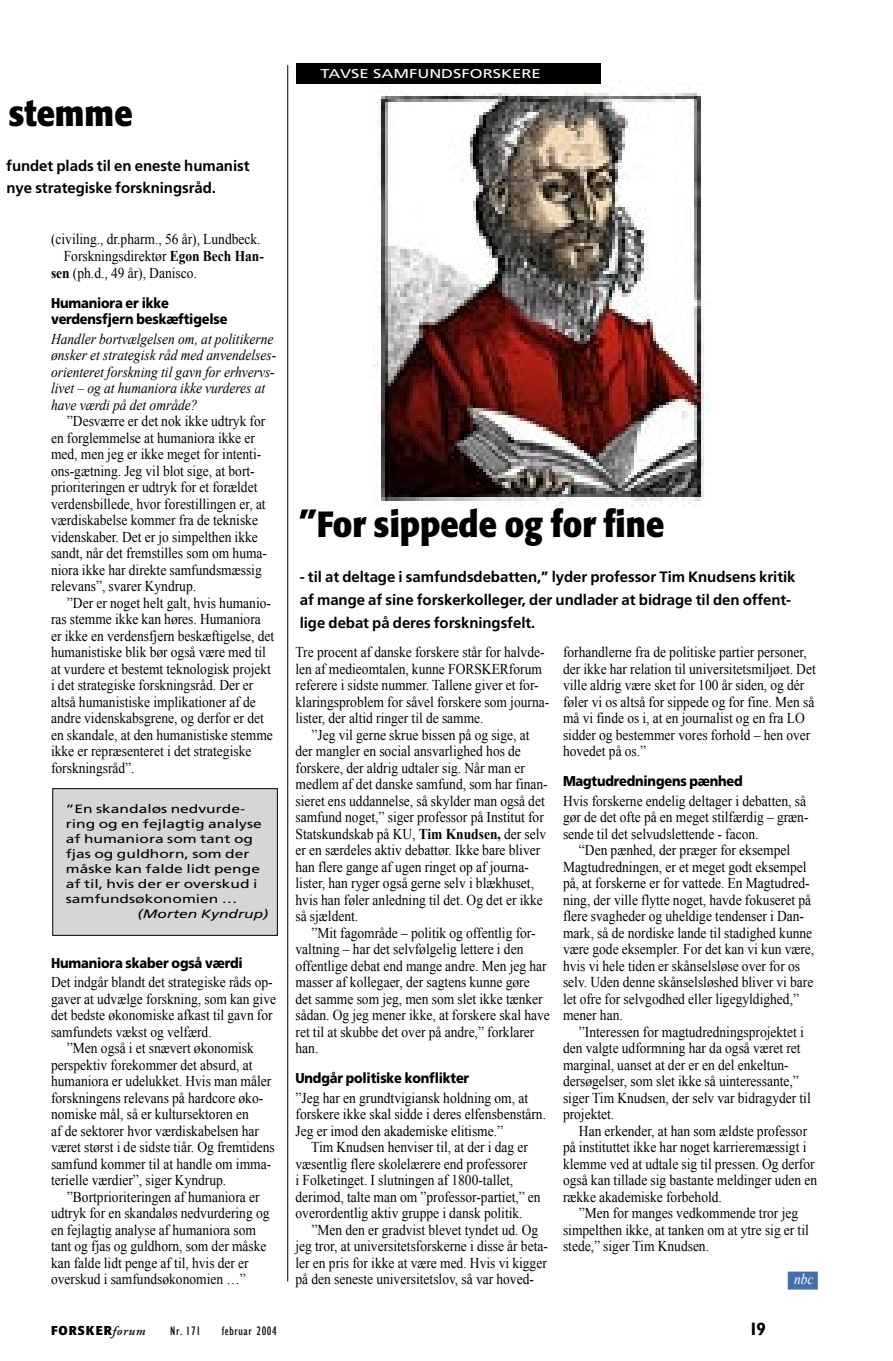
<style>
.page{position:relative;width:893px;height:1361px;background:#fff}
.page>*{position:absolute;margin:0;border:0;box-sizing:border-box;transform-origin:0 0}
.t1{font:700 36px "Formata";color:#000;scale:.9 1}
.t2{font:700 condensed 18px "Gill Sans";color:#000}
.t3{font:15px/16.5px "Times New Roman";color:#000;scale:.9 1}
.t4{font:700 15px/22.5px "Frutiger";letter-spacing:-.005em;color:#000}
.t5{font:italic 15px/16.5px "Times New Roman";color:#000;scale:.9 1}
.t6{font:italic 15px "Times New Roman";color:#fff;scale:.9 1}
.t7{font:900 14.25px/16.5px "Frutiger";letter-spacing:-.015em;color:#000;scale:.9 1}
.t8{font:12.75px "Frutiger";color:#fff;scale:1.3 1}
.t9{font:condensed 12.75px "Gill Sans";letter-spacing:.05em;color:#000}
.t10{font:700 12.75px "Formata";letter-spacing:.07em;color:#000}
.t11{font:12px/15px "Frutiger";color:#000;scale:1.3 1}
.t12{font:italic 12px "Frutiger";color:#000;scale:1.3 1}
.s1{font-weight:700}
.s2{font-family:"Adobe Garamond Pro";font-weight:600;font-style:italic}
</style>
<div class="page">
<div style="left:788px;top:1271px;width:30px;height:18px;background:#456fac"></div>
<img style="left:372px;top:81px;width:338px;height:425px">
<div style="left:53px;top:788px;width:224px;height:147px;background:#d6d6d6"></div>
<div style="left:52px;top:788px;width:226px;height:147px;border:1px solid #000"></div>
<div style="left:297px;top:64px;width:304px;height:20px;background:#000"></div>
<hr style="left:287px;top:65px;width:1px;height:1216px;background:#000">
<h1 class="t1" style="left:8px;top:90px;width:139px">stemme</h1>
<p class="t4" style="left:6px;top:154px;width:245px">fundet plads til en eneste humanist nye strategiske forskningsråd.</p>
<p class="t3" style="left:51px;top:231px;width:234px">(civiling., dr.pharm., 56 år), Lundbeck.</p>
<p class="t3" style="left:64px;top:247px;width:224px">Forskningsdirektør <span class="s1">Egon Bech Han-</span></p>
<p class="t3" style="left:51px;top:264px;width:164px"><span class="s1">sen</span> (ph.d., 49 år), Danisco.</p>
<p class="t7" style="left:51px;top:294px;width:198px">Humaniora er ikke verdensfjern beskæftigelse</p>
<p class="t5" style="left:51px;top:330px;width:252px">Handler bortvælgelsen om, at politikerne ønsker et strategisk råd med anvendelses&shy;orienteret forskning til gavn for erhvervs&shy;livet – og at humaniora ikke vurderes at have værdi på det område?</p>
<p class="t3" style="left:51px;top:412px;width:242px;text-indent:16px">”Desværre er det nok ikke udtryk for en forglemmelse at humaniora ikke er med, men jeg er ikke meget for intenti&shy;ons-gætning. Jeg vil blot sige, at bort&shy;prioriteringen er udtryk for et forældet verdensbillede, hvor forestillingen er, at værdiskabelse kommer fra de tekniske videnskaber. Det er jo simpelthen ikke sandt, når det fremstilles som om huma&shy;niora ikke har direkte samfundsmæssig relevans”, svarer Kyndrup.</p>
<p class="t3" style="left:51px;top:594px;width:250px;text-indent:16px">”Der er noget helt galt, hvis humanio&shy;ras stemme ikke kan høres. Humaniora er ikke en verdensfjern beskæftigelse, det humanistiske blik bør også være med til at vurdere et bestemt teknologisk projekt i det strategiske forskningsråd. Der er altså humanistiske implikationer af de andre videnskabsgrene, og derfor er det en skandale, at den humanistiske stemme ikke er repræsenteret i det strategiske forskningsråd”.</p>
<p class="t11" style="left:66px;top:801px;width:152px">”En skandaløs nedvurde&shy;ring og en fejlagtig analyse af humaniora som tant og fjas og guldhorn, som der måske kan falde lidt penge af til, hvis der er overskud i samfundsøkonomien …</p>
<p class="t12" style="left:138px;top:907px;width:102px">(Morten Kyndrup)</p>
<p class="t7" style="left:51px;top:954px;width:214px">Humaniora skaber også værdi</p>
<p class="t3" style="left:51px;top:973px;width:252px">Det indgår blandt det strategiske råds op&shy;gaver at udvælge forskning, som kan give det bedste økonomiske afkast til gavn for samfundets vækst og velfærd.</p>
<p class="t3" style="left:51px;top:1039px;width:250px;text-indent:16px">”Men også i et snævert økonomisk perspektiv forekommer det absurd, at humaniora er udelukket. Hvis man måler forskningens relevans på hardcore øko&shy;nomiske mål, så er kultursektoren en<br>af de sektorer hvor værdiskabelsen har været størst i de sidste tiår. Og fremtidens samfund kommer til at handle om imma&shy;terielle værdier”, siger Kyndrup.</p>
<p class="t3" style="left:51px;top:1188px;width:244px;text-indent:16px">”Bortprioriteringen af humaniora er udtryk for en skandaløs nedvurdering og en fejlagtig analyse af humaniora som tant og fjas og guldhorn, som der måske kan falde lidt penge af til, hvis der er overskud i samfundsøkonomien …”</p>
<p class="t8" style="left:320px;top:66px;width:171px">TAVSE SAMFUNDSFORSKERE</p>
<h1 class="t1" style="left:300px;top:502px;width:406px">”For sippede og for fine</h1>
<p class="t4" style="left:300px;top:566px;width:497px">- til at deltage i samfundsdebatten,” lyder professor Tim Knudsens kritik af mange af sine forskerkolleger, der undlader at bidrage til den offent&shy;lige debat på deres forskningsfelt.</p>
<p class="t3" style="left:296px;top:643px;width:283px">Tre procent af danske forskere står for halvde&shy;len af medieomtalen, kunne FORSKERforum referere i sidste nummer. Tallene giver et for&shy;klaringsproblem for såvel forskere som journa&shy;lister, der altid ringer til de samme.</p>
<p class="t3" style="left:296px;top:726px;width:282px;text-indent:16px">”Jeg vil gerne skrue bissen på og sige, at der mangler en social ansvarlighed hos de forskere, der aldrig udtaler sig. Når man er medlem af det danske samfund, som har finan&shy;sieret ens uddannelse, så skylder man også det samfund noget,” siger professor på Institut for Statskundskab på KU, <span class="s1">Tim Knudsen,</span> der selv er en særdeles aktiv debattør. Ikke bare bliver han flere gange af ugen ringet op af journa&shy;lister, han ryger også gerne selv i blækhuset, hvis han føler anledning til det. Og det er ikke så sjældent.</p>
<p class="t3" style="left:296px;top:924px;width:284px;text-indent:16px">”Mit fagområde – politik og offentlig for&shy;valtning – har det selvfølgelig lettere i den offentlige debat end mange andre. Men jeg har masser af kollegaer, der sagtens kunne gøre det samme som jeg, men som slet ikke tænker sådan. Og jeg mener ikke, at forskere skal have ret til at skubbe det over på andre,” forklarer han.</p>
<p class="t7" style="left:296px;top:1069px;width:195px">Undgår politiske konflikter</p>
<p class="t3" style="left:296px;top:1089px;width:280px">”Jeg har en grundtvigiansk holdning om, at forskere ikke skal sidde i deres elfensbenstårn.<br>Jeg er imod den akademiske elitisme.”</p>
<p class="t3" style="left:296px;top:1138px;width:274px;text-indent:16px">Tim Knudsen henviser til, at der i dag er væsentlig flere skolelærere end professorer<br>i Folketinget. I slutningen af 1800-tallet, derimod, talte man om ”professor-partiet,” en overordentlig aktiv gruppe i dansk politik.</p>
<p class="t3" style="left:296px;top:1221px;width:282px;text-indent:16px">”Men den er gradvist blevet tyndet ud. Og jeg tror, at universitetsforskerne i disse år beta&shy;ler en pris for ikke at være med. Hvis vi kigger på den seneste universitetslov, så var hoved-</p>
<p class="t3" style="left:563px;top:643px;width:282px">forhandlerne fra de politiske partier personer, der ikke har relation til universitetsmiljøet. Det ville aldrig være sket for 100 år siden, og dér føler vi os altså for sippede og for fine. Men så må vi finde os i, at en journalist og en fra LO sidder og bestemmer vores forhold – hen over hovedet på os.”</p>
<p class="t7" style="left:563px;top:772px;width:201px">Magtudredningens pænhed</p>
<p class="t3" style="left:563px;top:792px;width:274px">Hvis forskerne endelig deltager i debatten, så gør de det ofte på en meget stilfærdig – græn&shy;sende til det selvudslettende - facon.</p>
<p class="t3" style="left:563px;top:841px;width:281px;text-indent:16px">“Den pænhed, der præger for eksempel Magtudredningen, er et meget godt eksempel på, at forskerne er for vattede. En Magtudred&shy;ning, der ville flytte noget, havde fokuseret på flere svagheder og uheldige tendenser i Dan&shy;mark, så de nordiske lande til stadighed kunne være gode eksempler. For det kan vi kun være, hvis vi hele tiden er skånselsløse over for os selv. Uden denne skånselsløshed bliver vi bare let ofre for selvgodhed eller ligegyldighed,” mener han.</p>
<p class="t3" style="left:563px;top:1023px;width:277px;text-indent:16px">”Interessen for magtudredningsprojektet i den valgte udformning har da også været ret marginal, uanset at der er en del enkeltun&shy;dersøgelser, som slet ikke så uinteressante,” siger Tim Knudsen, der selv var bidragyder til projektet.</p>
<p class="t3" style="left:563px;top:1122px;width:284px;text-indent:16px">Han erkender, at han som ældste professor på instituttet ikke har noget karrieremæssigt i klemme ved at udtale sig til pressen. Og derfor også kan tillade sig bastante meldinger uden en række akademiske forbehold.</p>
<p class="t3" style="left:563px;top:1204px;width:275px;text-indent:16px">”Men for manges vedkommende tror jeg simpelthen ikke, at tanken om at ytre sig er til stede,” siger Tim Knudsen.</p>
<p class="t6" style="left:794px;top:1270px;width:23px">nbc</p>
<p class="t10" style="left:51px;top:1322px;width:96px">FORSKER<span class="s2">forum</span></p>
<p class="t9" style="left:170px;top:1324px;width:32px">Nr. 171</p>
<p class="t9" style="left:222px;top:1324px;width:57px">februar 2004</p>
<p class="t2" style="left:749px;top:1318px;width:18px">19</p>
</div>
